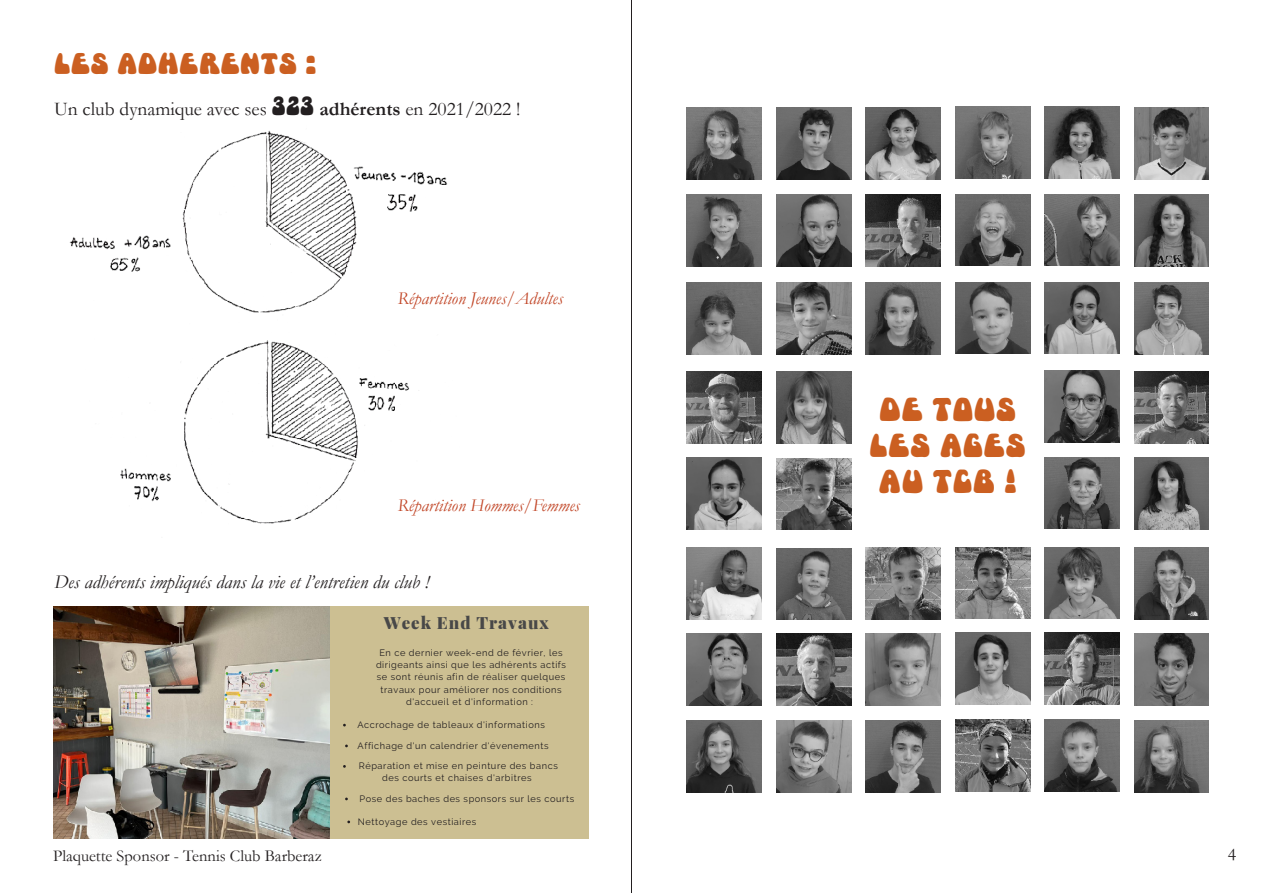
<style>
.page{position:relative;width:1263px;height:893px;background:#fff}
.page>*{position:absolute;margin:0;border:0;box-sizing:border-box;transform-origin:0 0}
.t1{font:30px/36px "Mama";color:#cb5f21;text-align:center}
.t2{font:27px "Mama";color:#cb5f21}
.t3{font:italic 19.5px "Garamond";color:#231f20}
.t4{font:19.5px "Garamond";color:#231f20}
.t5{font:italic 18px "Garamond";color:#c14526}
.t6{font:18px "Garamond";color:#231f20}
.t7{font:900 16.8px "Playfair Display";letter-spacing:.06em;color:#484848}
.t8{font:16.5px "Garamond";color:#231f20}
.t9{font:9.3px/12.1px "Raleway";letter-spacing:.06em;color:#231f20}
.s1{font-family:"Mama";font-size:24px}
.s2{font-weight:700}
</style>
<div class="page">
<hr style="left:631px;top:0;width:1px;height:893px;background:#231f20">
<img style="left:687px;top:108px;width:75px;height:71px">
<img style="left:687px;top:195px;width:75px;height:71px">
<img style="left:687px;top:283px;width:75px;height:71px">
<img style="left:687px;top:371px;width:75px;height:72px">
<img style="left:687px;top:458px;width:75px;height:71px">
<img style="left:687px;top:548px;width:75px;height:71px">
<img style="left:687px;top:634px;width:75px;height:71px">
<img style="left:687px;top:720px;width:75px;height:72px">
<img style="left:776px;top:108px;width:75px;height:71px">
<img style="left:776px;top:195px;width:75px;height:71px">
<img style="left:776px;top:283px;width:75px;height:71px">
<img style="left:776px;top:371px;width:75px;height:72px">
<img style="left:776px;top:458px;width:75px;height:71px">
<img style="left:776px;top:548px;width:75px;height:71px">
<img style="left:776px;top:634px;width:75px;height:71px">
<img style="left:776px;top:720px;width:75px;height:72px">
<img style="left:866px;top:108px;width:75px;height:71px">
<img style="left:866px;top:195px;width:75px;height:71px">
<img style="left:866px;top:283px;width:75px;height:71px">
<img style="left:866px;top:548px;width:75px;height:71px">
<img style="left:866px;top:634px;width:75px;height:71px">
<img style="left:866px;top:720px;width:75px;height:72px">
<img style="left:955px;top:107px;width:75px;height:72px">
<img style="left:955px;top:194px;width:75px;height:72px">
<img style="left:955px;top:282px;width:75px;height:72px">
<img style="left:955px;top:547px;width:75px;height:72px">
<img style="left:955px;top:633px;width:75px;height:72px">
<img style="left:955px;top:720px;width:75px;height:71px">
<img style="left:1044px;top:107px;width:75px;height:72px">
<img style="left:1044px;top:194px;width:75px;height:72px">
<img style="left:1044px;top:282px;width:75px;height:72px">
<img style="left:1044px;top:371px;width:75px;height:71px">
<img style="left:1044px;top:457px;width:75px;height:72px">
<img style="left:1044px;top:547px;width:75px;height:72px">
<img style="left:1044px;top:633px;width:75px;height:72px">
<img style="left:1044px;top:720px;width:75px;height:71px">
<img style="left:1134px;top:108px;width:75px;height:71px">
<img style="left:1134px;top:195px;width:75px;height:71px">
<img style="left:1134px;top:283px;width:75px;height:71px">
<img style="left:1134px;top:371px;width:75px;height:72px">
<img style="left:1134px;top:458px;width:75px;height:71px">
<img style="left:1134px;top:548px;width:75px;height:71px">
<img style="left:1134px;top:634px;width:75px;height:71px">
<img style="left:1134px;top:720px;width:75px;height:72px">
<img style="left:120px;top:340px;width:299px;height:184px">
<img style="left:182px;top:130px;width:175px;height:183px">
<img style="left:352px;top:158px;width:95px;height:27px">
<img style="left:387px;top:194px;width:31px;height:18px">
<img style="left:69px;top:235px;width:102px;height:15px">
<img style="left:110px;top:257px;width:30px;height:15px">
<div style="left:257px;top:607px;width:332px;height:232px;background:#ccbf92"></div>
<img style="left:53px;top:607px;width:276px;height:232px">
<h2 class="t2" style="left:54px;top:52px;width:264px">LES ADHERENTS :</h2>
<h3 class="t4" style="left:54px;top:97px;width:468px">Un club dynamique avec ses <span class="s1">323</span> <span class="s2">adhérents</span> en 2021/2022 !</h3>
<h3 class="t5" style="left:398px;top:287px;width:167px">Répartition Jeunes/Adultes</h3>
<h3 class="t5" style="left:398px;top:495px;width:184px">Répartition Hommes/Femmes</h3>
<h3 class="t3" style="left:54px;top:570px;width:376px">Des adhérents impliqués dans la vie et l’entretien du club !</h3>
<h3 class="t7" style="left:384px;top:610px;width:166px">Week End Travaux</h3>
<p class="t9" style="left:376px;top:647px;width:192px;text-align:center">En ce dernier week-end de février, les dirigeants ainsi que les adhérents actifs se sont réunis afin de réaliser quelques travaux pour améliorer nos conditions d'accueil et d'information :</p>
<p class="t9" style="left:357px;top:718px;width:189px">Accrochage de tableaux d'informations</p>
<p class="t9" style="left:358px;top:735px;width:202px;line-height:20.4px">Affichage d'un calendrier d'évenements<br>Réparation et mise en peinture des bancs</p>
<p class="t9" style="left:360px;top:768px;width:216px;line-height:20.4px;text-indent:23px">des courts et chaises d'arbitres<br>Pose des baches des sponsors sur les courts</p>
<p class="t9" style="left:358px;top:815px;width:120px">Nettoyage des vestiaires</p>
<h1 class="t1" style="left:869px;top:394px;width:158px">DE TOUS<br>LES AGES<br>AU TCB !</h1>
<h3 class="t8" style="left:53px;top:845px;width:270px">Plaquette Sponsor - Tennis Club Barberaz</h3>
<h3 class="t6" style="left:1228px;top:843px;width:10px">4</h3>
</div>
